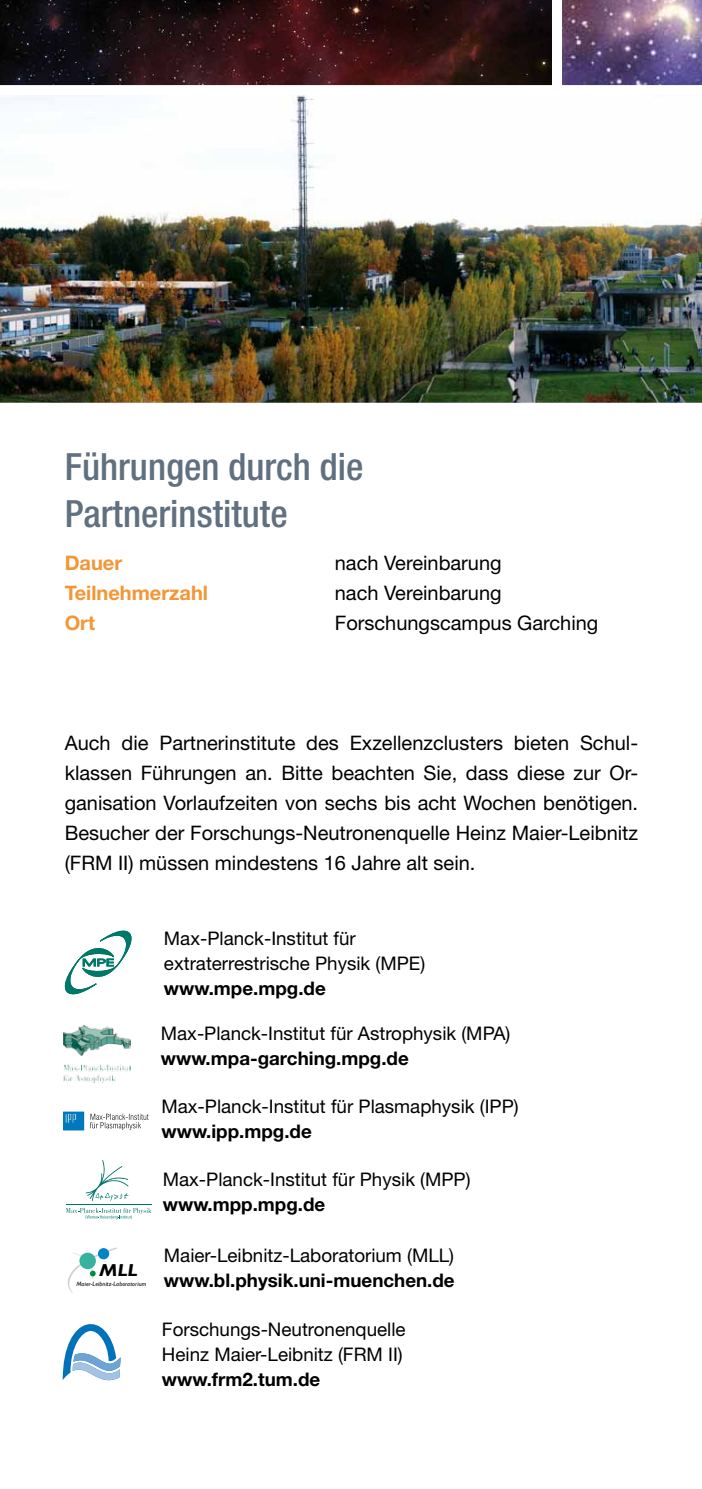
<style>
.page{position:relative;width:702px;height:1489px;background:#fff}
.page>*{position:absolute;margin:0;border:0;box-sizing:border-box;transform-origin:0 0}
.t1{font:500 condensed 37.5px/47.5px "Helvetica Neue LT";color:#617080}
.t2{font:20px/30px "Helvetica Neue LT";color:#000;text-align:justify}
.t3{font:700 20px "Helvetica Neue LT";color:#f29636}
.t4{font:18.75px/25px "Helvetica Neue LT";color:#000}
.t5{font:700 18.75px "Helvetica Neue LT";color:#000}
.t6{font:italic 700 17.75px "Gill Sans";color:#000}
.t7{font:italic 6.25px "Gill Sans";letter-spacing:.02em;color:#000}
</style>
<div class="page">
<svg style="left:0;top:0;width:552px;height:85px;background:#281113"></svg>
<img style="left:562px;top:0;width:140px;height:85px">
<img style="left:0;top:85px;width:702px;height:318px">
<svg style="left:65px;top:930px;width:67px;height:64px"></svg>
<svg style="left:66px;top:1207px;width:85px;height:12px"></svg>
<hr style="left:66px;top:1204px;width:85px;height:1px;background:#007668">
<svg style="left:86px;top:1160px;width:43px;height:40px"></svg>
<svg style="left:67px;top:1247px;width:50px;height:46px"></svg>
<img style="left:64px;top:1025px;width:66px;height:57px">
<svg style="left:63px;top:1324px;width:57px;height:55px"></svg>
<div style="left:64px;top:1111px;width:20px;height:18px;background:#0078bb"></div>
<div style="left:63px;top:1111px;width:21px;height:19px;border:1px solid #0078bb"></div>
<svg style="left:65px;top:1113px;width:11px;height:10px"></svg>
<svg style="left:90px;top:1113px;width:59px;height:16px"></svg>
<h1 class="t1" style="left:65px;top:442px;width:300px">Führungen durch die<br>Partnerinstitute</h1>
<p class="t3" style="left:65px;top:551px;width:59px">Dauer</p>
<p class="t2" style="left:335px;top:548px;width:168px">nach Vereinbarung</p>
<p class="t3" style="left:65px;top:581px;width:145px">Teilnehmerzahl</p>
<p class="t2" style="left:335px;top:578px;width:168px">nach Vereinbarung</p>
<p class="t3" style="left:65px;top:611px;width:32px">Ort</p>
<p class="t2" style="left:335px;top:608px;width:265px">Forschungscampus Garching</p>
<p class="t2" style="left:65px;top:728px;width:575px">Auch die Partnerinstitute des Exzellenzclusters bieten Schul&shy;klassen Führungen an. Bitte beachten Sie, dass diese zur Or&shy;ganisation Vorlaufzeiten von sechs bis acht Wochen benötigen.<br>Besucher der Forschungs-Neutronenquelle Heinz Maier-Leibnitz (FRM II) müssen mindestens 16 Jahre alt sein.</p>
<p class="t4" style="left:164px;top:925px;width:263px">Max-Planck-Institut für extraterrestrische Physik (MPE)</p>
<p class="t5" style="left:164px;top:976px;width:163px">www.mpe.mpg.de</p>
<p class="t4" style="left:161px;top:1020px;width:351px">Max-Planck-Institut für Astrophysik (MPA)</p>
<p class="t5" style="left:161px;top:1046px;width:249px">www.mpa-garching.mpg.de</p>
<p class="t4" style="left:161px;top:1093px;width:358px">Max-Planck-Institut für Plasmaphysik (IPP)</p>
<p class="t5" style="left:161px;top:1119px;width:152px">www.ipp.mpg.de</p>
<p class="t6" style="left:99px;top:1259px;width:40px">MLL</p>
<p class="t7" style="left:76px;top:1280px;width:71px">Maier-Leibnitz-Laboratorium</p>
<p class="t4" style="left:163px;top:1165px;width:309px">Max-Planck-Institut für Physik (MPP)</p>
<p class="t5" style="left:163px;top:1192px;width:164px">www.mpp.mpg.de</p>
<p class="t4" style="left:164px;top:1242px;width:291px">Maier-Leibnitz-Laboratorium (MLL)</p>
<p class="t5" style="left:164px;top:1268px;width:292px">www.bl.physik.uni-muenchen.de</p>
<p class="t4" style="left:162px;top:1316px;width:245px">Forschungs-Neutronenquelle<br>Heinz Maier-Leibnitz (FRM II)</p>
<p class="t5" style="left:162px;top:1367px;width:160px">www.frm2.tum.de</p>
</div>
